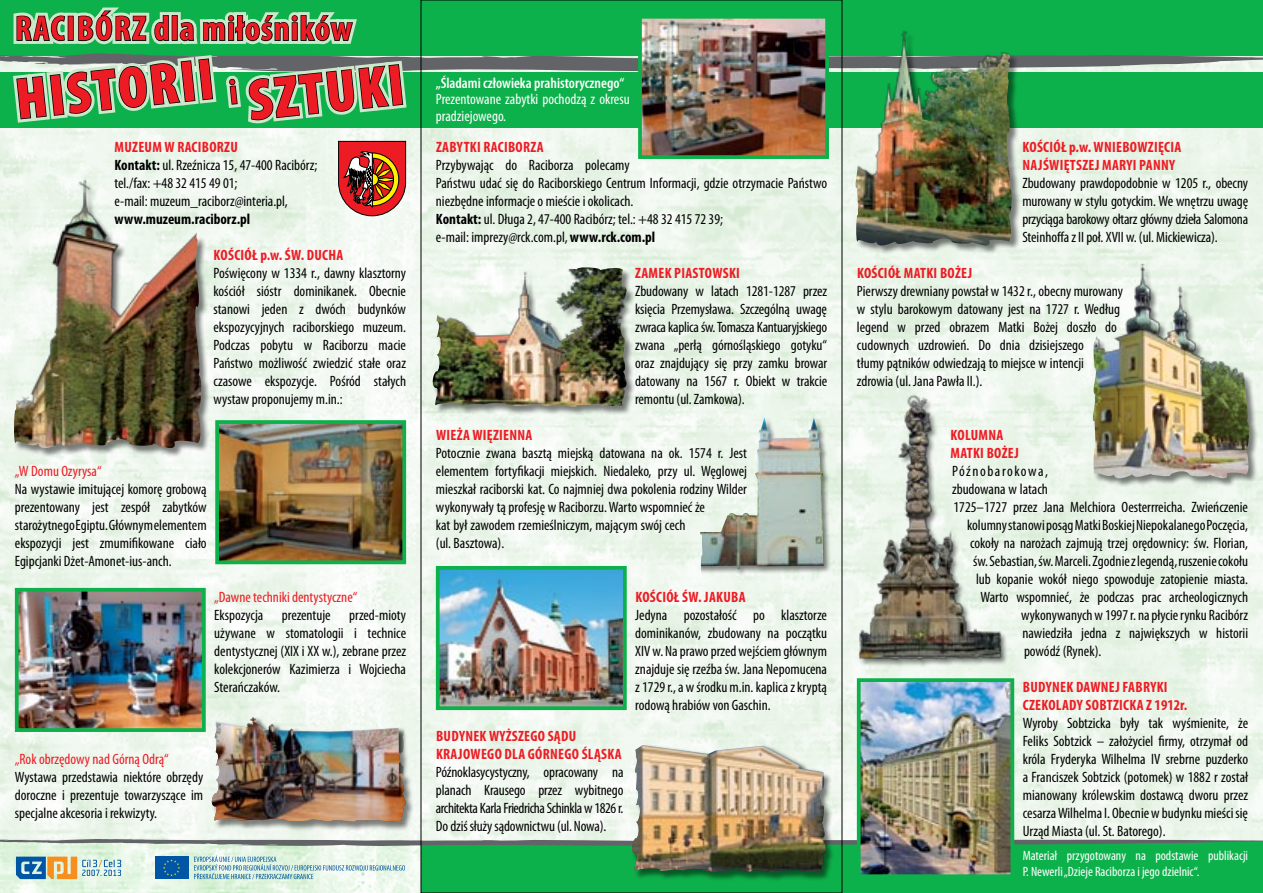
<style>
.page{position:relative;width:1263px;height:893px;background:#fff}
.page>*{position:absolute;margin:0;border:0;box-sizing:border-box;transform-origin:0 0}
.t1{font:900 condensed 58.5px "Myriad Pro";color:#ed1c24}
.t2{font:700 condensed 35.1px "Myriad Pro";letter-spacing:.04em;color:#ed1c24}
.t3{font:condensed 15px/18px "Myriad Pro";color:#000;text-align:justify}
.t4{font:700 condensed 15px/18px "Myriad Pro";letter-spacing:.02em;color:#ed1c24}
.t5{font:condensed 15px "Myriad Pro";color:#ed1c24}
.t6{font:condensed 15px/16.5px "Myriad Pro";color:#fff}
.t7{font:600 condensed 15px "Myriad Pro";color:#fff}
.t8{font:700 condensed 15px "Myriad Pro";color:#000}
.t9{font:condensed 15px "Myriad Pro";letter-spacing:.1em;color:#000}
.t10{font:condensed 13.5px/16.2px "Myriad Pro";color:#fff}
.s1{font-weight:700;color:#ed1c24}
.s2{font-weight:700}
</style>
<div class="page">
<img style="left:0;top:216px;width:1263px;height:623px">
<div style="left:421px;top:842px;width:842px;height:51px;background:#0db14b"></div>
<svg style="left:0;top:847px;width:421px;height:46px;fill:#e5f5e5"></svg>
<svg style="left:16px;top:857px;width:105px;height:22px;background:#a5b0a6"></svg>
<div style="left:155px;top:857px;width:33px;height:22px;background:#0055a4"></div>
<svg style="left:163px;top:859px;width:17px;height:17px"></svg>
<svg style="left:194px;top:856px;width:211px;height:23px;background:#c2dddb"></svg>
<svg style="left:0;top:839px;width:1263px;height:8px"></svg>
<img style="left:220px;top:425px;width:181px;height:134px">
<div style="left:215px;top:420px;width:191px;height:144px;border:4px solid #0db14b"></div>
<img style="left:20px;top:593px;width:181px;height:134px">
<div style="left:15px;top:588px;width:191px;height:144px;border:4px solid #0db14b"></div>
<img style="left:441px;top:571px;width:181px;height:134px">
<div style="left:436px;top:566px;width:191px;height:144px;border:4px solid #0db14b"></div>
<img style="left:862px;top:684px;width:147px;height:189px">
<div style="left:857px;top:678px;width:157px;height:200px;border:4px solid #0db14b"></div>
<div style="left:14px;top:180px;width:203px;height:297px;background:#000;opacity:.5"></div>
<img style="left:12px;top:216px;width:190px;height:234px">
<div style="left:631px;top:745px;width:209px;height:148px;background:#000;opacity:.5"></div>
<div style="left:629px;top:743px;width:200px;height:131px;background:#000;opacity:.5"></div>
<img style="left:629px;top:745px;width:197px;height:129px">
<div style="left:858px;top:395px;width:164px;height:289px;background:#000;opacity:.5"></div>
<img style="left:834px;top:388px;width:187px;height:275px">
<div style="left:697px;top:416px;width:162px;height:166px;background:#000;opacity:.5"></div>
<img style="left:700px;top:417px;width:124px;height:153px">
<div style="left:432px;top:267px;width:209px;height:154px;background:#000;opacity:.5"></div>
<img style="left:432px;top:266px;width:195px;height:142px">
<div style="left:855px;top:31px;width:172px;height:239px;background:#000;opacity:.5"></div>
<img style="left:854px;top:216px;width:159px;height:31px">
<div style="left:1092px;top:263px;width:171px;height:237px;background:#000;opacity:.5"></div>
<img style="left:1091px;top:256px;width:159px;height:224px">
<div style="left:211px;top:717px;width:209px;height:127px;background:#000;opacity:.5"></div>
<div style="left:209px;top:714px;width:200px;height:109px;background:#eff7ef"></div>
<img style="left:209px;top:717px;width:199px;height:106px">
<img style="left:0;top:0;width:1263px;height:216px">
<h2 class="t2" style="left:15px;top:7px;width:15px">RACI</h2>
<h2 class="t2" style="left:77px;top:7px;width:277px">BÓRZ DLA MIŁOŚNIKÓW</h2>
<h1 class="t1" style="left:12px;top:62px;width:389px;rotate:-6deg">historiI <sub>I</sub> SZTUKI</h1>
<p class="t3" style="left:114px;top:137px;width:204px;text-align:left"><span class="s1">MUZEUM W RACIBORZU<br></span><span class="s2">KONTAKT:</span> ul. Rzeźnicza 15, 47-400 Racibórz; tel./fax: +48 32 415 49 01;<br>e-mail: muzeum_raciborz@interia.pl,</p>
<p class="t8" style="left:114px;top:209px;width:137px">WWW.MUZEUM.RACIBORZ.PL</p>
<p class="t4" style="left:214px;top:245px;width:131px">KOŚCIÓŁ P.W. ŚW. DUCHA</p>
<p class="t3" style="left:213px;top:263px;width:194px">Poświęcony w 1334 r., dawny klasztorny kościół sióstr dominikanek. Obecnie stanowi jeden z dwóch budynków ekspozycyjnych raciborskiego muzeum.<br>Podczas pobytu w Raciborzu macie Państwo możliwość zwiedzić stałe oraz czasowe ekspozycje. Pośród stałych wystaw proponujemy m.in.:</p>
<p class="t5" style="left:15px;top:462px;width:88px">„W Domu Ozyrysa“</p>
<p class="t3" style="left:15px;top:479px;width:193px">Na wystawie imitującej komorę grobową prezentowany jest zespół zabytków starożytnego Egiptu. Głównym elementem ekspozycji jest zmumifikowane ciało Egipcjanki Dżet-Amonet-ius-anch.</p>
<p class="t5" style="left:214px;top:588px;width:145px">„Dawne techniki dentystyczne“</p>
<p class="t3" style="left:214px;top:605px;width:193px">Ekspozycja prezentuje przed-mioty używane w stomatologii i technice dentystycznej (XIX i XX w.), zebrane przez kolekcjonerów Kazimierza i Wojciecha Sterańczaków.</p>
<p class="t5" style="left:15px;top:750px;width:155px">„Rok obrzędowy nad Górną Odrą“</p>
<p class="t3" style="left:15px;top:767px;width:190px">Wystawa przedstawia niektóre obrzędy doroczne i prezentuje towarzyszące im specjalne akcesoria i rekwizyty.</p>
<p class="t7" style="left:436px;top:74px;width:190px">„Śladami człowieka prahistorycznego“</p>
<p class="t6" style="left:436px;top:91px;width:195px">Prezentowane zabytki pochodzą z okresu pradziejowego.</p>
<p class="t4" style="left:436px;top:137px;width:109px">ZABYTKI RACIBORZA</p>
<p class="t3" style="left:436px;top:155px;width:393px;text-align:left">Przybywając do Raciborza polecamy<br>Państwu udać się do Raciborskiego Centrum Informacji, gdzie otrzymacie Państwo niezbędne informacje o mieście i okolicach.<br><span class="s2">KONTAKT:</span> ul. Długa 2, 47-400 Racibórz; tel.: +48 32 415 72 39;<br>e-mail: imprezy@rck.com.pl, <span class="s2">WWW.RCK.COM.PL</span></p>
<p class="t4" style="left:635px;top:263px;width:106px">ZAMEK PIASTOWSKI</p>
<p class="t3" style="left:635px;top:281px;width:194px">Zbudowany w latach 1281-1287 przez księcia Przemysława. Szczególną uwagę zwraca kaplica św. Tomasza Kantuaryjskiego zwana „perłą górnośląskiego gotyku“ oraz znajdujący się przy zamku browar datowany na 1567 r. Obiekt w trakcie remontu (ul. Zamkowa).</p>
<p class="t4" style="left:436px;top:425px;width:98px">WIEŻA WIĘZIENNA</p>
<p class="t3" style="left:436px;top:443px;width:313px;text-align:left">Potocznie zwana basztą miejską datowana na ok. 1574 r. Jest elementem fortyfikacji miejskich. Niedaleko, przy ul. Węglowej mieszkał raciborski kat. Co najmniej dwa pokolenia rodziny Wilder wykonywały tą profesję w Raciborzu. Warto wspomnieć że<br>kat był zawodem rzemieślniczym, mającym swój cech<br>(ul. Basztowa).</p>
<p class="t4" style="left:635px;top:587px;width:112px">KOŚCIÓŁ ŚW. JAKUBA</p>
<p class="t3" style="left:635px;top:605px;width:193px">Jedyna pozostałość po klasztorze dominikanów, zbudowany na początku XIV w. Na prawo przed wejściem głównym znajduje się rzeźba św. Jana Nepomucena z 1729 r., a w środku m.in. kaplica z kryptą rodową hrabiów von Gaschin.</p>
<p class="t4" style="left:436px;top:727px;width:187px">BUDYNEK WYŻSZEGO SĄDU<br>KRAJOWEGO DLA GÓRNEGO ŚLĄSKA</p>
<p class="t3" style="left:436px;top:763px;width:189px">Późnoklasycystyczny, opracowany na planach Krausego przez wybitnego architekta Karla Friedricha Schinkla w 1826 r.<br>Do dziś służy sądownictwu (ul. Nowa).</p>
<p class="t4" style="left:1022px;top:137px;width:160px">KOŚCIÓŁ P.W. WNIEBOWZIĘCIA<br>NAJŚWIĘTSZEJ MARYI PANNY</p>
<p class="t3" style="left:1022px;top:173px;width:227px">Zbudowany prawdopodobnie w 1205 r., obecny murowany w stylu gotyckim. We wnętrzu uwagę przyciąga barokowy ołtarz główny dzieła Salomona Steinhoffa z II poł. XVII w. (ul. Mickiewicza).</p>
<p class="t4" style="left:857px;top:263px;width:117px">KOŚCIÓŁ MATKI BOŻEJ</p>
<p class="t3" style="left:857px;top:281px;width:268px;text-align:left">Pierwszy drewniany powstał w 1432 r., obecny murowany w stylu barokowym datowany jest na 1727 r. Według legend w przed obrazem Matki Bożej doszło do cudownych uzdrowień. Do dnia dzisiejszego<br>tłumy pątników odwiedzają to miejsce w intencji zdrowia (ul. Jana Pawła II.).</p>
<p class="t4" style="left:951px;top:425px;width:70px">KOLUMNA<br>MATKI BOŻEJ</p>
<p class="t9" style="left:952px;top:462px;width:97px">Późnobarokowa,</p>
<p class="t3" style="left:952px;top:479px;width:97px">zbudowana w latach</p>
<p class="t3" style="left:953px;top:497px;width:296px">1725–1727 przez Jana Melchiora Oesterrreicha. Zwieńczenie</p>
<p class="t3" style="left:967px;top:515px;width:283px">kolumny stanowi posąg Matki Boskiej Niepokalanego Poczęcia,</p>
<p class="t3" style="left:970px;top:533px;width:280px">cokoły na narożach zajmują trzej orędownicy: św. Florian,</p>
<p class="t3" style="left:973px;top:551px;width:277px">św. Sebastian, św. Marceli. Zgodnie z legendą, ruszenie cokołu</p>
<p class="t3" style="left:976px;top:569px;width:274px">lub kopanie wokół niego spowoduje zatopienie miasta.</p>
<p class="t3" style="left:980px;top:587px;width:269px">Warto wspomnieć, że podczas prac archeologicznych</p>
<p class="t3" style="left:1021px;top:605px;width:229px">wykonywanych w 1997 r. na płycie rynku Racibórz</p>
<p class="t3" style="left:1022px;top:623px;width:227px">nawiedziła jedna z największych w historii</p>
<p class="t3" style="left:1024px;top:641px;width:79px">powódź (Rynek).</p>
<p class="t4" style="left:1023px;top:677px;width:166px">BUDYNEK DAWNEJ FABRYKI<br>CZEKOLADY SOBTZICKA Z 1912R.</p>
<p class="t3" style="left:1023px;top:713px;width:227px">Wyroby Sobtzicka były tak wyśmienite, że Feliks Sobtzick – założyciel firmy, otrzymał od króla Fryderyka Wilhelma IV srebrne puzderko a Franciszek Sobtzick (potomek) w 1882 r został mianowany królewskim dostawcą dworu przez cesarza Wilhelma I. Obecnie w budynku mieści się Urząd Miasta (ul. St. Batorego).</p>
<p class="t10" style="left:1023px;top:847px;width:227px">Materiał przygotowany na podstawie publikacji<br>P. Newerli „Dzieje Raciborza i jego dzielnic“.</p>
</div>
